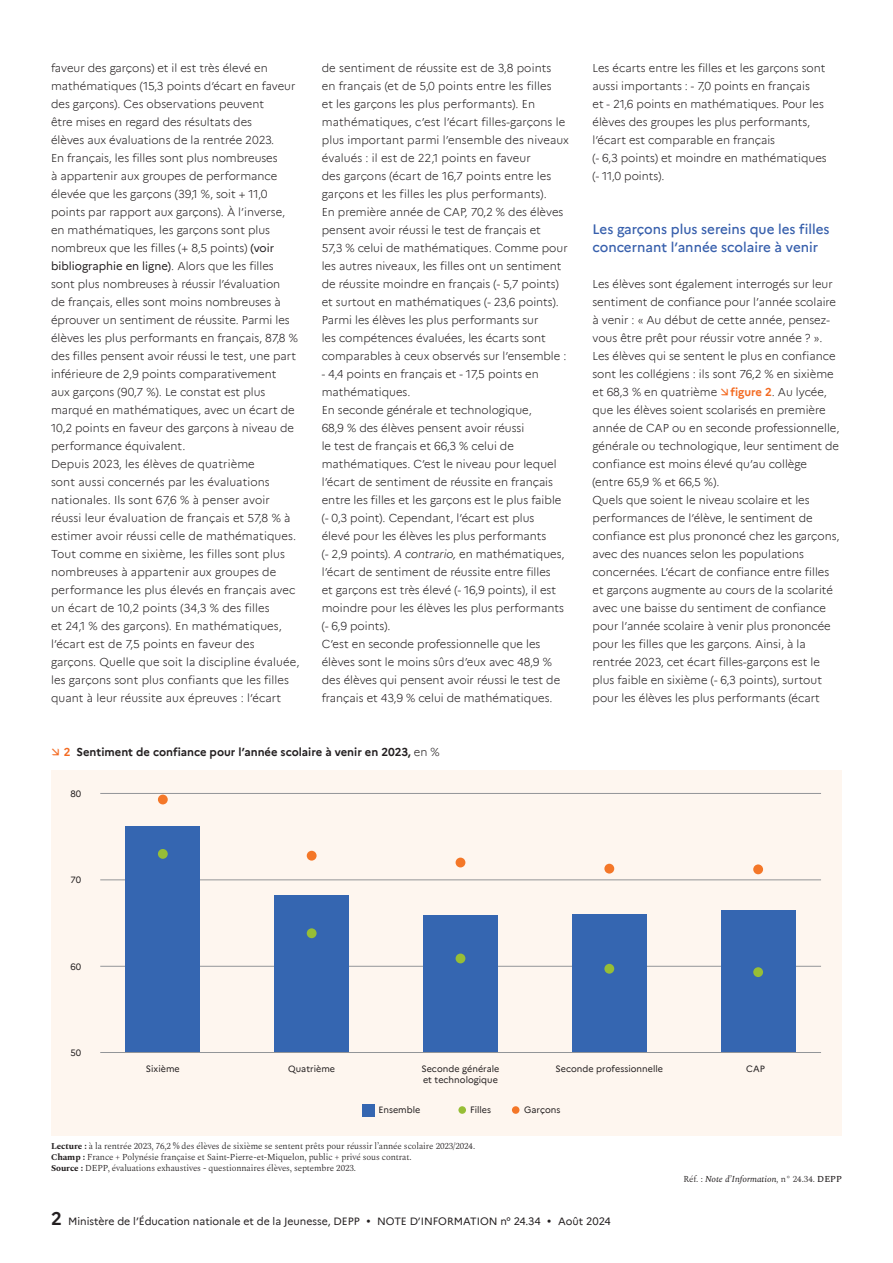
<style>
.page{position:relative;width:893px;height:1263px;background:#fff}
.page>*{position:absolute;margin:0;border:0;box-sizing:border-box;transform-origin:0 0}
.Intertitre{font:500 13.5px/18px "Marianne";color:#375fac}
.Texte_courant{font:300 11.25px/18px "Marianne";color:#231f20}
.Titre_tableau_et_figure{font:700 11.25px "Marianne";color:#231f20}
.t1{font:700 11.25px "Marianne";color:#f36a21}
.t2{font:10.5px "Marianne";color:#231f20}
.Lecture_tableau_et_figure{font:300 9px "Spectral";letter-spacing:-.01em;color:#231f20}
.t3{font:9px/10.8px "Marianne";color:#231f20}
.Lecture_tableau_et_figure-2{font:italic 9px "Spectral";color:#231f20}
.s1{font-weight:400}
.s2{font-style:italic}
.s3{font-weight:300}
.s4{font-weight:700;color:#f36a21}
.s5{font-weight:700}
.s6{font-weight:700;font-size:18px}
.s7{font-weight:300;font-style:normal}
.s8{font-weight:500;font-style:normal}
</style>
<div class="page">
<div style="left:51px;top:770px;width:791px;height:365px;background:#fef6ef"></div>
<div style="left:458px;top:1106px;width:8px;height:8px;background:#97be36;border-radius:50%"></div>
<div style="left:512px;top:1106px;width:7px;height:8px;background:#f47728;border-radius:50%"></div>
<div style="left:362px;top:1104px;width:13px;height:12px;background:#3566b1"></div>
<hr style="left:100px;top:793px;width:721px;height:1px;background:#939598">
<hr style="left:100px;top:879px;width:721px;height:1px;background:#939598">
<hr style="left:100px;top:966px;width:721px;height:1px;background:#939598">
<div style="left:126px;top:826px;width:74px;height:226px;background:#3566b1"></div>
<div style="left:274px;top:895px;width:75px;height:157px;background:#3566b1"></div>
<div style="left:423px;top:915px;width:75px;height:137px;background:#3566b1"></div>
<div style="left:572px;top:913px;width:75px;height:139px;background:#3566b1"></div>
<div style="left:721px;top:910px;width:74px;height:142px;background:#3566b1"></div>
<hr style="left:100px;top:1052px;width:721px;height:1px;background:#939598">
<div style="left:158px;top:849px;width:10px;height:10px;background:#97be36;border-radius:50%"></div>
<div style="left:307px;top:928px;width:10px;height:10px;background:#97be36;border-radius:50%"></div>
<div style="left:456px;top:953px;width:9px;height:10px;background:#97be36;border-radius:50%"></div>
<div style="left:604px;top:964px;width:10px;height:10px;background:#97be36;border-radius:50%"></div>
<div style="left:753px;top:967px;width:10px;height:10px;background:#97be36;border-radius:50%"></div>
<div style="left:158px;top:795px;width:10px;height:9px;background:#f47728;border-radius:50%"></div>
<div style="left:307px;top:851px;width:10px;height:9px;background:#f47728;border-radius:50%"></div>
<div style="left:456px;top:858px;width:9px;height:9px;background:#f47728;border-radius:50%"></div>
<div style="left:604px;top:864px;width:10px;height:9px;background:#f47728;border-radius:50%"></div>
<div style="left:753px;top:864px;width:10px;height:10px;background:#f47728;border-radius:50%"></div>
<p class="Texte_courant" style="left:51px;top:58px;width:248px">faveur des garçons) et il est très élevé en mathématiques (15,3 points d’écart en faveur des garçons). Ces observations peuvent<br>être mises en regard des résultats des<br>élèves aux évaluations de la rentrée 2023.<br>En français, les filles sont plus nombreuses<br>à appartenir aux groupes de performance élevée que les garçons (39,1 %, soit + 11,0 points par rapport aux garçons). À l’inverse, en mathématiques, les garçons sont plus nombreux que les filles (+ 8,5 points) <span class="s1">(voir bibliographie en ligne)</span>. Alors que les filles sont plus nombreuses à réussir l’évaluation<br>de français, elles sont moins nombreuses à éprouver un sentiment de réussite. Parmi les élèves les plus performants en français, 87,8 % des filles pensent avoir réussi le test, une part inférieure de 2,9 points comparativement aux garçons (90,7 %). Le constat est plus marqué en mathématiques, avec un écart de 10,2 points en faveur des garçons à niveau de performance équivalent.</p>
<p class="Texte_courant" style="left:51px;top:454px;width:250px">Depuis 2023, les élèves de quatrième<br>sont aussi concernés par les évaluations nationales. Ils sont 67,6 % à penser avoir réussi leur évaluation de français et 57,8 % à estimer avoir réussi celle de mathématiques.<br>Tout comme en sixième, les filles sont plus nombreuses à appartenir aux groupes de performance les plus élevés en français avec un écart de 10,2 points (34,3 % des filles<br>et 24,1 % des garçons). En mathématiques, l’écart est de 7,5 points en faveur des garçons. Quelle que soit la discipline évaluée, les garçons sont plus confiants que les filles quant à leur réussite aux épreuves : l’écart</p>
<p class="Texte_courant" style="left:322px;top:58px;width:249px">de sentiment de réussite est de 3,8 points<br>en français (et de 5,0 points entre les filles<br>et les garçons les plus performants). En mathématiques, c’est l’écart filles-garçons le plus important parmi l’ensemble des niveaux évalués : il est de 22,1 points en faveur<br>des garçons (écart de 16,7 points entre les garçons et les filles les plus performants).</p>
<p class="Texte_courant" style="left:322px;top:202px;width:247px">En première année de CAP, 70,2 % des élèves pensent avoir réussi le test de français et<br>57,3 % celui de mathématiques. Comme pour les autres niveaux, les filles ont un sentiment de réussite moindre en français (- 5,7 points) et surtout en mathématiques (- 23,6 points).<br>Parmi les élèves les plus performants sur<br>les compétences évaluées, les écarts sont comparables à ceux observés sur l’ensemble :</p>
<p class="Texte_courant" style="left:322px;top:364px;width:219px">- 4,4 points en français et - 17,5 points en mathématiques.</p>
<p class="Texte_courant" style="left:322px;top:400px;width:244px">En seconde générale et technologique,<br>68,9 % des élèves pensent avoir réussi<br>le test de français et 66,3 % celui de mathématiques. C’est le niveau pour lequel l’écart de sentiment de réussite en français entre les filles et les garçons est le plus faible (- 0,3 point). Cependant, l’écart est plus élevé pour les élèves les plus performants<br>(- 2,9 points). <span class="s2">A contrario,</span> en mathématiques, l’écart de sentiment de réussite entre filles et garçons est très élevé (- 16,9 points), il est moindre pour les élèves les plus performants (- 6,9 points).</p>
<p class="Texte_courant" style="left:322px;top:634px;width:240px">C’est en seconde professionnelle que les élèves sont le moins sûrs d’eux avec 48,9 % des élèves qui pensent avoir réussi le test de français et 43,9 % celui de mathématiques.</p>
<p class="Titre_tableau_et_figure" style="left:77px;top:743px;width:365px">Sentiment de confiance pour l’année scolaire à venir en 2023, <span class="s3">en %</span></p>
<p class="t1" style="left:64px;top:743px;width:8px">2</p>
<p class="t3" style="left:71px;top:788px;width:12px">80</p>
<p class="Texte_courant" style="left:592px;top:58px;width:236px">Les écarts entre les filles et les garçons sont aussi importants : - 7,0 points en français<br>et - 21,6 points en mathématiques. Pour les élèves des groupes les plus performants, l’écart est comparable en français<br>(- 6,3 points) et moindre en mathématiques (- 11,0 points).</p>
<p class="Intertitre" style="left:592px;top:219px;width:238px">Les garçons plus sereins que les filles concernant l’année scolaire à venir</p>
<p class="Texte_courant" style="left:592px;top:274px;width:248px">Les élèves sont également interrogés sur leur sentiment de confiance pour l’année scolaire à venir : « Au début de cette année, pensez&shy;vous être prêt pour réussir votre année ? ».<br>Les élèves qui se sentent le plus en confiance sont les collégiens : ils sont 76,2 % en sixième et 68,3 % en quatrième <span class="s4">figure 2</span>. Au lycée, que les élèves soient scolarisés en première année de CAP ou en seconde professionnelle, générale ou technologique, leur sentiment de confiance est moins élevé qu’au collège (entre 65,9 % et 66,5 %).</p>
<p class="Texte_courant" style="left:592px;top:490px;width:248px">Quels que soient le niveau scolaire et les performances de l’élève, le sentiment de confiance est plus prononcé chez les garçons, avec des nuances selon les populations concernées. L’écart de confiance entre filles et garçons augmente au cours de la scolarité avec une baisse du sentiment de confiance pour l’année scolaire à venir plus prononcée pour les filles que les garçons. Ainsi, à la rentrée 2023, cet écart filles-garçons est le plus faible en sixième (- 6,3 points), surtout pour les élèves les plus performants (écart</p>
<p class="t3" style="left:71px;top:874px;width:12px">70</p>
<p class="t3" style="left:71px;top:960px;width:12px">60</p>
<p class="t3" style="left:71px;top:1047px;width:12px">50</p>
<p class="t3" style="left:146px;top:1063px;width:35px">Sixième</p>
<p class="t3" style="left:288px;top:1063px;width:48px">Quatrième</p>
<p class="t3" style="left:421px;top:1063px;width:80px">Seconde générale et technologique</p>
<p class="t3" style="left:555px;top:1063px;width:109px">Seconde professionnelle</p>
<p class="t3" style="left:746px;top:1063px;width:20px">CAP</p>
<p class="t3" style="left:378px;top:1104px;width:44px">Ensemble</p>
<p class="t3" style="left:470px;top:1104px;width:23px">Filles</p>
<p class="t3" style="left:524px;top:1104px;width:38px">Garçons</p>
<p class="Lecture_tableau_et_figure" style="left:51px;top:1140px;width:426px"><span class="s5">Lecture :</span> à la rentrée 2023, 76,2 % des élèves de sixième se sentent prêts pour réussir l’année scolaire 2023/2024.</p>
<p class="Lecture_tableau_et_figure" style="left:51px;top:1150px;width:362px"><span class="s5">Champ :</span> France + Polynésie française et Saint-Pierre-et-Miquelon, public + privé sous contrat.</p>
<p class="Lecture_tableau_et_figure" style="left:51px;top:1161px;width:306px"><span class="s5">Source :</span> DEPP, évaluations exhaustives - questionnaires élèves, septembre 2023.</p>
<p class="t2" style="left:51px;top:1213px;width:561px"><span class="s6">2</span> Ministère de l’Éducation nationale et de la Jeunesse, DEPP • NOTE D’INFORMATION n° 24.34 • Août 2024</p>
<p class="Lecture_tableau_et_figure-2" style="left:683px;top:1172px;width:160px"><span class="s7">Réf. :</span> Note d’Information, <span class="s7">n° 24.34.</span> <span class="s8">DEPP</span></p>
</div>
